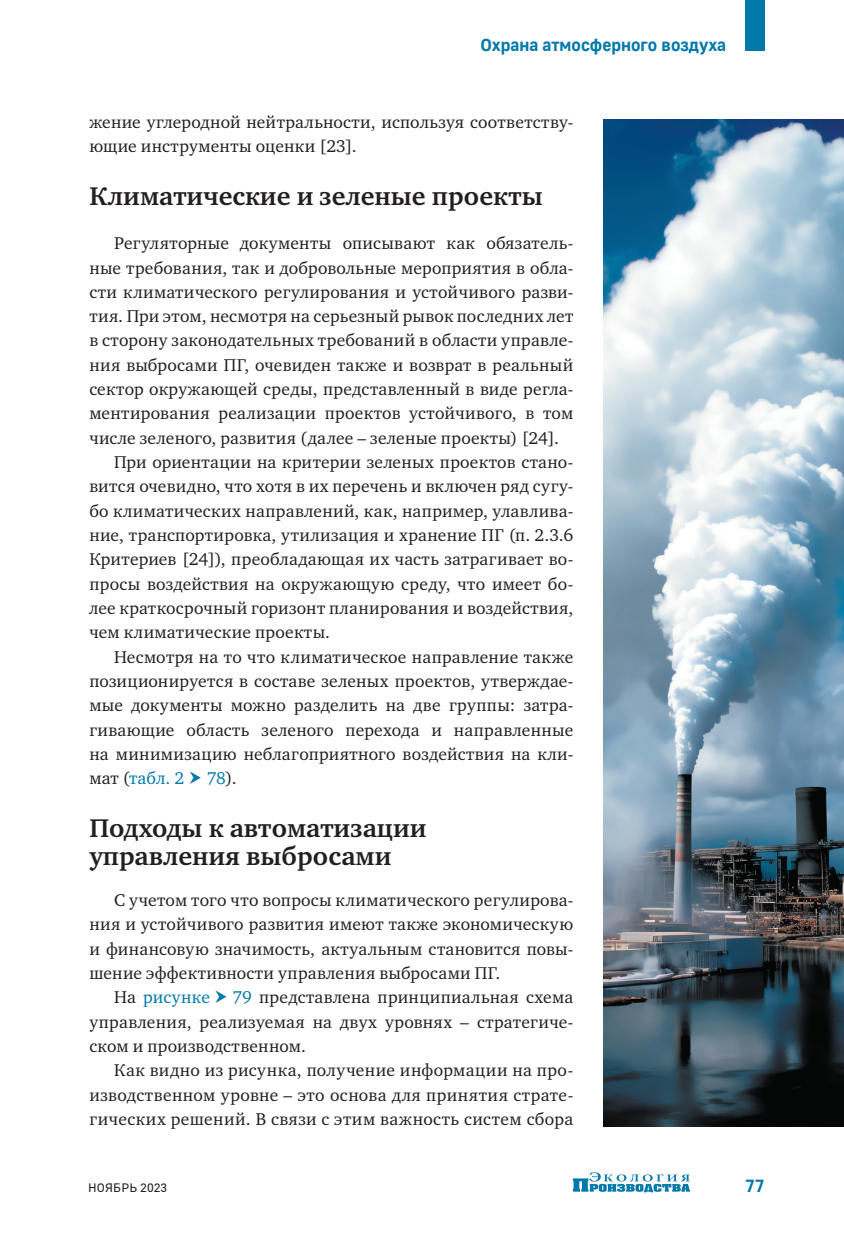
<style>
.page{position:relative;width:844px;height:1241px;background:#fff}
.page>*{position:absolute;margin:0;border:0;box-sizing:border-box;transform-origin:0 0}
.Подзаголовок{font:700 26.25px/28px "Charter C";color:#231f20}
.Текст{font:17.5px/24.3px "Charter C";letter-spacing:.02em;color:#231f20;text-align:justify}
.t1{font:700 17.5px "Golos UI";color:#0078aa}
.Текст-2{font:17.5px "Charter C";letter-spacing:.005em;color:#0078aa}
.t2{font:12.25px "Golos UI";letter-spacing:.01em;color:#231f20}
.s1{color:#0078aa}
.s2{color:#231f20}
</style>
<div class="page">
<img style="left:603px;top:120px;width:240px;height:1006px">
<svg style="left:572px;top:1172px;width:118px;height:20px"></svg>
<div style="left:744px;top:0;width:20px;height:51px;background:#0078aa"></div>
<p class="t1" style="left:480px;top:34px;width:247px">Охрана атмосферного воздуха</p>
<p class="Текст" style="left:89px;top:110px;width:485px">жение углеродной нейтральности, используя соответству&shy;ющие инструменты оценки [23].</p>
<p class="Подзаголовок" style="left:89px;top:182px;width:455px">Климатические и зеленые проекты</p>
<p class="Текст" style="left:89px;top:231px;width:485px;text-indent:25px">Регуляторные документы описывают как обязатель&shy;ные требования, так и добровольные мероприятия в обла&shy;сти климатического регулирования и устойчивого разви&shy;тия. При этом, несмотря на серьезный рывок последних лет в сторону законодательных требований в области управле&shy;ния выбросами ПГ, очевиден также и возврат в реальный сектор окружающей среды, представленный в виде регла&shy;ментирования реализации проектов устойчивого, в том числе зеленого, развития (далее – зеленые проекты) [24].</p>
<p class="Текст" style="left:89px;top:450px;width:485px;text-indent:25px">При ориентации на критерии зеленых проектов стано&shy;вится очевидно, что хотя в их перечень и включен ряд сугу&shy;бо климатических направлений, как, например, улавлива&shy;ние, транспортировка, утилизация и хранение ПГ (п. 2.3.6<br>Критериев [24]), преобладающая их часть затрагивает во&shy;просы воздействия на окружающую среду, что имеет бо&shy;лее краткосрочный горизонт планирования и воздействия, чем климатические проекты.</p>
<p class="Текст" style="left:89px;top:644px;width:485px;text-indent:25px">Несмотря на то что климатическое направление также позиционируется в составе зеленых проектов, утверждае&shy;мые документы можно разделить на две группы: затра&shy;гивающие область зеленого перехода и направленные на минимизацию неблагоприятного воздействия на кли&shy;мат (<span class="s1">табл. 2</span></p>
<p class="Текст-2" style="left:207px;top:768px;width:31px">78<span class="s2">).</span></p>
<p class="Подзаголовок" style="left:89px;top:814px;width:339px">Подходы к автоматизации управления выбросами</p>
<p class="Текст" style="left:89px;top:887px;width:485px;text-indent:25px">С учетом того что вопросы климатического регулирова&shy;ния и устойчивого развития имеют также экономическую и финансовую значимость, актуальным становится повы&shy;шение эффективности управления выбросами ПГ.</p>
<p class="Текст-2" style="left:114px;top:987px;width:97px"><span class="s2">На</span> рисунке</p>
<p class="Текст" style="left:89px;top:985px;width:485px;text-indent:143px"><span class="s1">79</span> представлена принципиальная схема управления, реализуемая на двух уровнях – стратегиче&shy;ском и производственном.</p>
<p class="Текст" style="left:89px;top:1058px;width:485px;text-indent:25px">Как видно из рисунка, получение информации на про&shy;изводственном уровне – это основа для принятия страте&shy;гических решений. В связи с этим важность систем сбора</p>
<p class="t2" style="left:88px;top:1180px;width:80px">НОЯБРЬ 2023</p>
<p class="t1" style="left:745px;top:1175px;width:21px">77</p>
</div>
